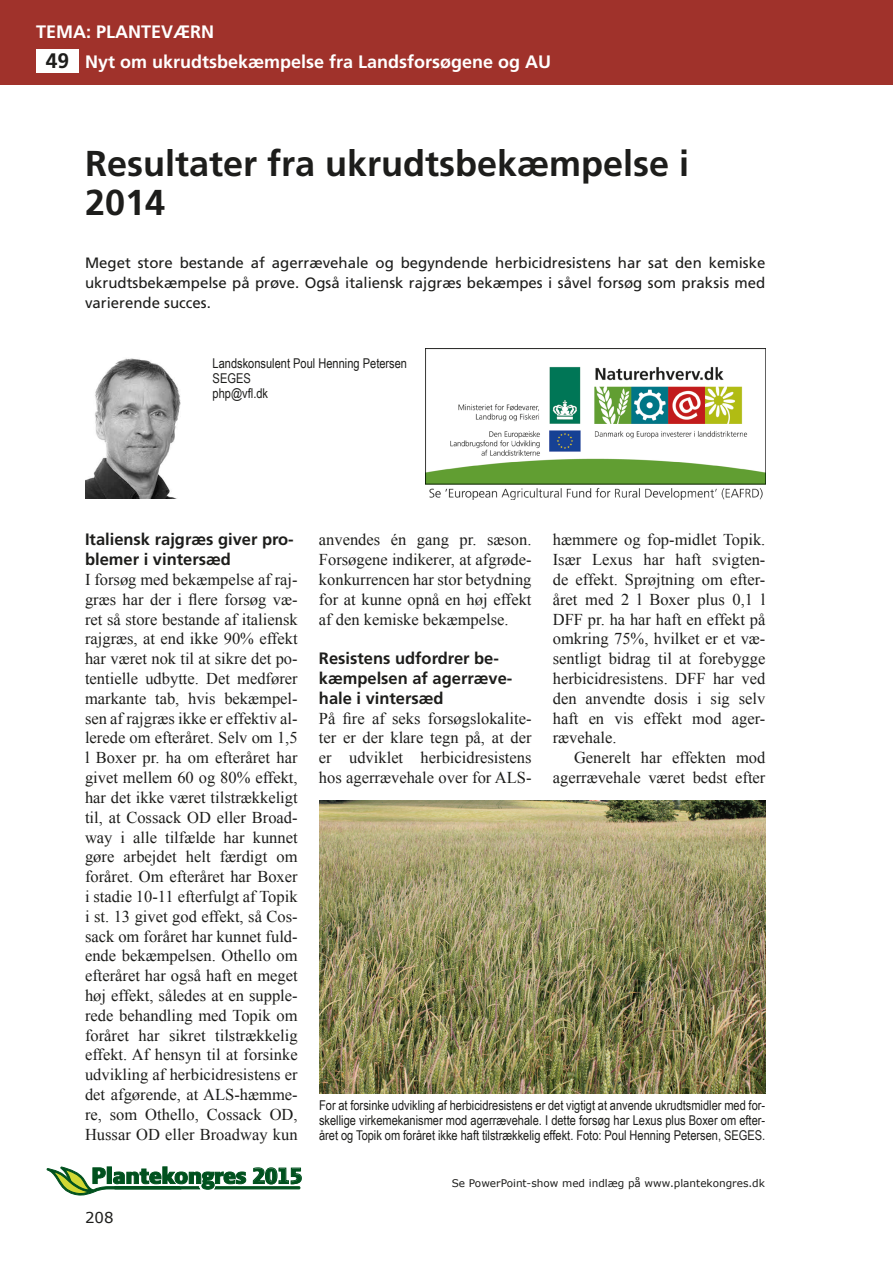
<style>
.page{position:relative;width:893px;height:1263px;background:#fff}
.page>*{position:absolute;margin:0;border:0;box-sizing:border-box;transform-origin:0 0}
.t1{font:700 36px/39px "Frutiger";color:#1d1d1b}
.t2{font:800 24.45px "LF Press Sans";color:#00511e}
.t3{font:700 18px "Frutiger";color:#fff}
.t4{font:16.5px/19.8px "Times New Roman";color:#1d1d1b;text-align:justify}
.t5{font:700 16.5px/19.8px "Frutiger";color:#1d1d1b}
.t6{font:15px/19.8px "Frutiger";color:#1d1d1b;text-align:justify}
.t7{font:15px "Verdana";color:#1d1d1b}
.t8{font:13.5px/15px "Arial Narrow";color:#1d1d1b}
.t9{font:10.5px "Verdana";color:#1d1d1b}
.s1{font-size:21px;color:#1d1d1b}
</style>
<div class="page">
<div style="left:0;top:0;width:893px;height:84px;background:#a0322b"></div>
<svg style="left:47px;top:1166px;width:255px;height:29px"></svg>
<div style="left:36px;top:49px;width:43px;height:23px;background:#fff"></div>
<img style="left:85px;top:358px;width:96px;height:140px">
<img style="left:319px;top:801px;width:446px;height:293px">
<img style="left:425px;top:349px;width:340px;height:150px">
<p class="t3" style="left:36px;top:21px;width:180px">TEMA: PLANTEVÆRN</p>
<p class="t3" style="left:46px;top:51px;width:507px"><span class="s1">49</span> Nyt om ukrudtsbekæmpelse fra Landsforsøgene og AU</p>
<h1 class="t1" style="left:85px;top:144px;width:606px">Resultater fra ukrudtsbekæmpelse i<br>2014</h1>
<p class="t6" style="left:85px;top:253px;width:682px">Meget store bestande af agerrævehale og begyndende herbicidresistens har sat den kemiske ukrudtsbekæmpelse på prøve. Også italiensk rajgræs bekæmpes i såvel forsøg som praksis med varierende succes.</p>
<p class="t8" style="left:213px;top:355px;width:196px">Landskonsulent Poul Henning Petersen<br>SEGES<br>php@vfl.dk</p>
<p class="t5" style="left:85px;top:530px;width:210px">Italiensk rajgræs giver pro&shy;blemer i vintersæd</p>
<p class="t4" style="left:85px;top:569px;width:214px">I forsøg med bekæmpelse af raj&shy;græs har der i flere forsøg væ&shy;ret så store bestande af italiensk rajgræs, at end ikke 90% effekt har været nok til at sikre det po&shy;tentielle udbytte. Det medfører markante tab, hvis bekæmpel&shy;sen af rajgræs ikke er effektiv al&shy;lerede om efteråret. Selv om 1,5 l Boxer pr. ha om efteråret har givet mellem 60 og 80% effekt, har det ikke været tilstrækkeligt til, at Cossack OD eller Broad&shy;way i alle tilfælde har kunnet gøre arbejdet helt færdigt om foråret. Om efteråret har Boxer i stadie 10-11 efterfulgt af Topik i st. 13 givet god effekt, så Cos&shy;sack om foråret har kunnet fuld&shy;ende bekæmpelsen. Othello om efteråret har også haft en meget høj effekt, således at en supple&shy;rede behandling med Topik om foråret har sikret tilstrækkelig effekt. Af hensyn til at forsinke udvikling af herbicidresistens er det afgørende, at ALS-hæmme&shy;re, som Othello, Cossack OD, Hussar OD eller Broadway kun</p>
<p class="t7" style="left:85px;top:1207px;width:30px">208</p>
<h2 class="t2" style="left:253px;top:1161px;width:51px">2015</h2>
<p class="t4" style="left:319px;top:530px;width:214px">anvendes én gang pr. sæson.<br>Forsøgene indikerer, at afgrøde&shy;konkurrencen har stor betydning for at kunne opnå en høj effekt af den kemiske bekæmpelse.</p>
<p class="t5" style="left:319px;top:649px;width:195px">Resistens udfordrer be&shy;kæmpelsen af agerræve&shy;hale i vintersæd</p>
<p class="t4" style="left:319px;top:708px;width:214px">På fire af seks forsøgslokalite&shy;ter er der klare tegn på, at der er udviklet herbicidresistens hos agerrævehale over for ALS-</p>
<p class="t4" style="left:553px;top:530px;width:214px">hæmmere og fop-midlet Topik.<br>Især Lexus har haft svigten&shy;de effekt. Sprøjtning om efter&shy;året med 2 l Boxer plus 0,1 l DFF pr. ha har haft en effekt på omkring 75%, hvilket er et væ&shy;sentligt bidrag til at forebygge herbicidresistens. DFF har ved den anvendte dosis i sig selv haft en vis effekt mod ager&shy;rævehale.</p>
<p class="t4" style="left:553px;top:748px;width:214px;text-align:right">Generelt har effekten mod agerrævehale været bedst efter</p>
<p class="t8" style="left:319px;top:1097px;width:448px;text-align:justify">For at forsinke udvikling af herbicidresistens er det vigtigt at anvende ukrudtsmidler med for&shy;skellige virkemekanismer mod agerrævehale. I dette forsøg har Lexus plus Boxer om efter&shy;året og Topik om foråret ikke haft tilstrækkelig effekt. Foto: Poul Henning Petersen, SEGES.</p>
<p class="t9" style="left:452px;top:1176px;width:315px">Se PowerPoint-show med indlæg på www.plantekongres.dk</p>
</div>
